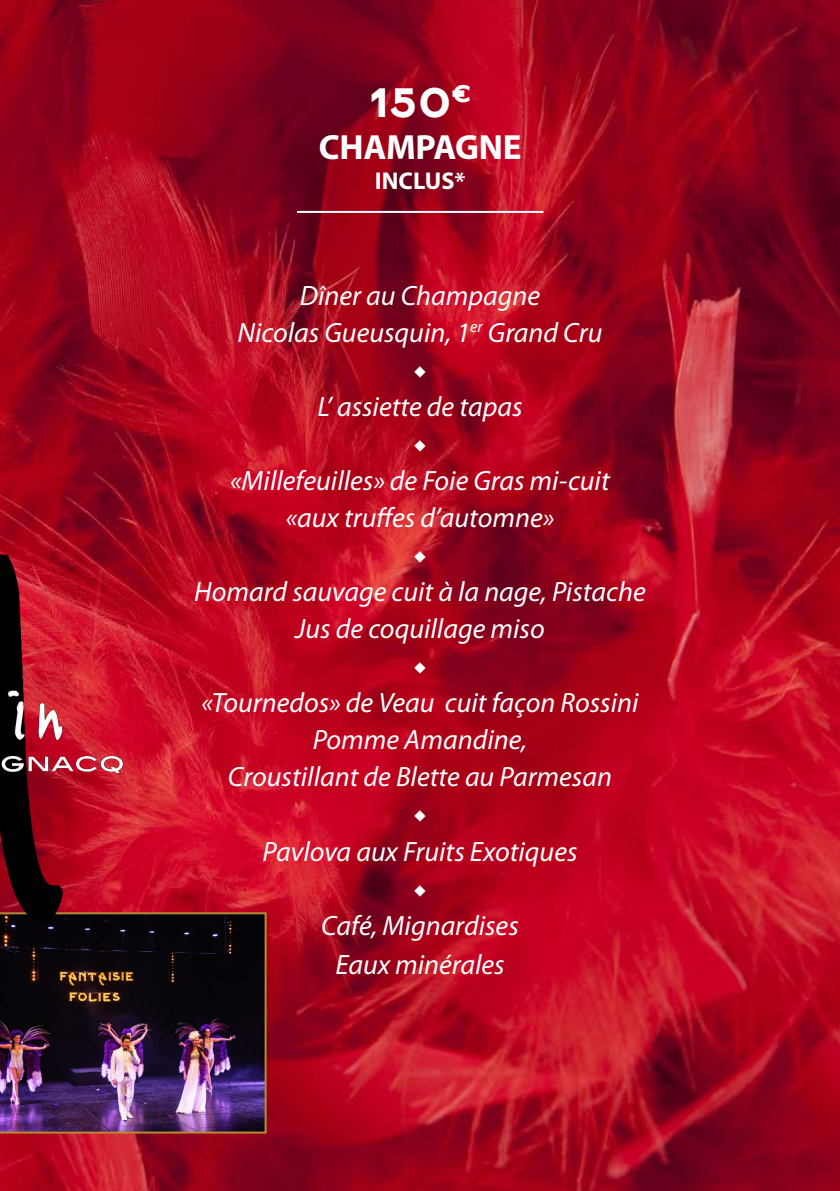
<style>
.page{position:relative;width:840px;height:1191px;background:#fff}
.page>*{position:absolute;margin:0;border:0;box-sizing:border-box;transform-origin:0 0}
.t1{font:46px "Lucien Bold 1442";color:#fff}
.t2{font:700 35px "Myriad Pro";letter-spacing:-.01em;color:#fff}
.t3{font:italic 28px/37px "Myriad Pro";color:#fff;text-align:center}
.t4{font:28px "Minion Pro";color:#fff}
.t5{font:700 24.2px "Myriad Pro";color:#fff}
.s1{font-family:"Minion Pro";font-style:normal}
</style>
<div class="page">
<img style="left:0;top:0;width:839px;height:1191px">
<hr style="left:297px;top:211px;width:246px;height:2px;background:#fff">
<img style="left:0;top:912px;width:266px;height:221px">
<img style="left:0;top:535px;width:180px;height:398px">
<p class="t1" style="left:369px;top:81px;width:103px">150<sup>€</sup></p>
<p class="t2" style="left:319px;top:125px;width:204px">CHAMPAGNE</p>
<p class="t5" style="left:374px;top:165px;width:92px">INCLUS*</p>
<p class="t3" style="left:299px;top:276px;width:242px">Dîner au Champagne</p>
<p class="t3" style="left:237px;top:313px;width:366px">Nicolas Gueusquin, 1<sup>er</sup> Grand Cru</p>
<p class="t4" style="left:413px;top:351px;width:15px">◆</p>
<p class="t3" style="left:317px;top:387px;width:207px">L’ assiette de tapas</p>
<p class="t4" style="left:413px;top:425px;width:15px">◆</p>
<p class="t3" style="left:230px;top:461px;width:381px">«Millefeuilles» de Foie Gras mi-cuit</p>
<p class="t3" style="left:286px;top:498px;width:269px">«aux truffes d’automne»</p>
<p class="t4" style="left:413px;top:536px;width:15px">◆</p>
<p class="t3" style="left:194px;top:573px;width:452px">Homard sauvage cuit à la nage, Pistache</p>
<p class="t3" style="left:295px;top:610px;width:251px">Jus de coquillage miso</p>
<p class="t4" style="left:413px;top:647px;width:15px">◆</p>
<p class="t3" style="left:201px;top:684px;width:438px">«Tournedos» de Veau cuit façon Rossini</p>
<p class="t3" style="left:313px;top:721px;width:215px">Pomme Amandine,</p>
<p class="t3" style="left:228px;top:758px;width:385px">Croustillant de Blette au Parmesan <span class="s1">◆</span></p>
<p class="t3" style="left:262px;top:832px;width:316px">Pavlova aux Fruits Exotiques</p>
<p class="t4" style="left:413px;top:870px;width:15px">◆</p>
<p class="t3" style="left:321px;top:906px;width:199px">Café, Mignardises</p>
<p class="t3" style="left:335px;top:945px;width:171px">Eaux minérales</p>
</div>
